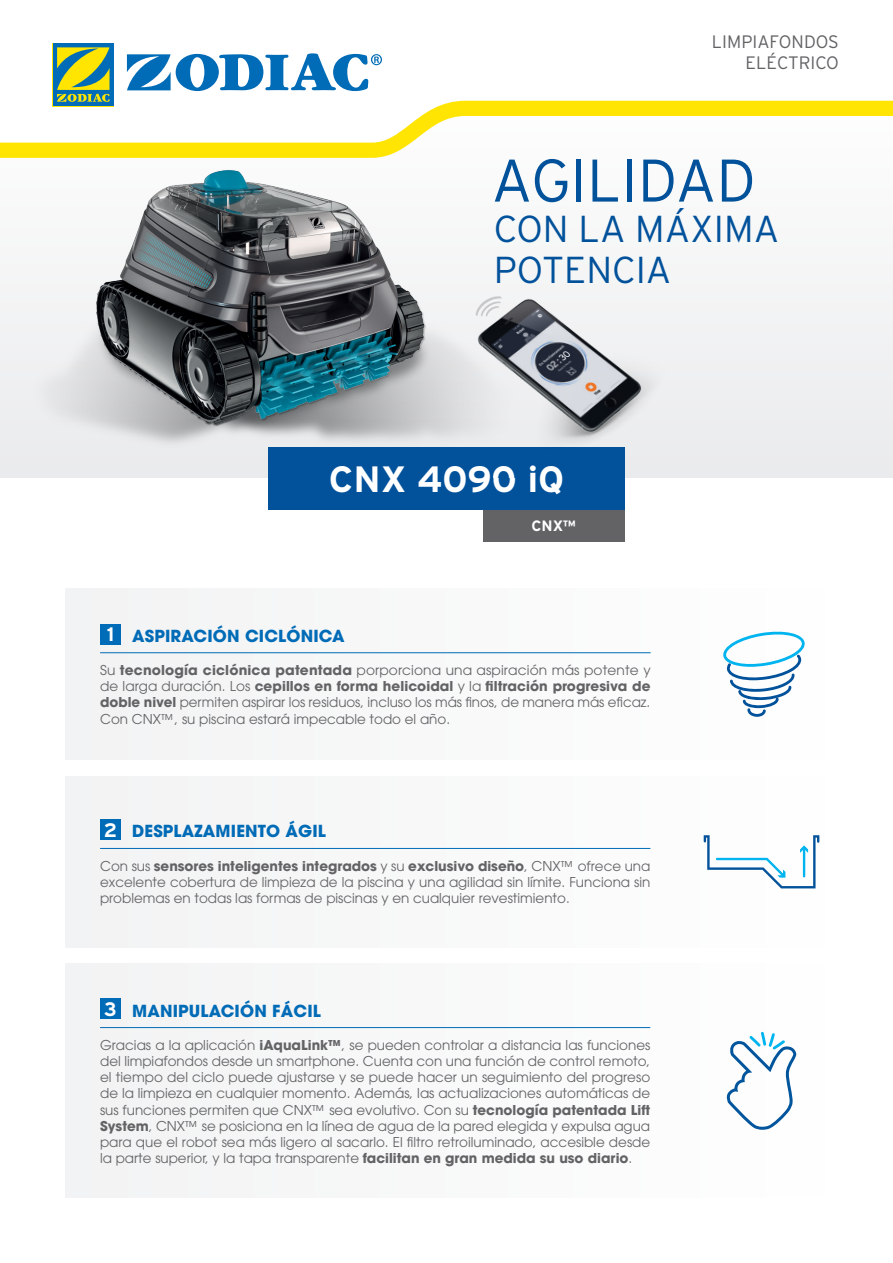
<style>
.page{position:relative;width:893px;height:1263px;background:#fff}
.page>*{position:absolute;margin:0;border:0;box-sizing:border-box;transform-origin:0 0}
.t1{font:300 60px "Interstate";color:#01519b}
.l_agilité__pleine_pu{font:300 37.5px/40.5px "Interstate";color:#01519b}
.t2{font:700 36.6px "Interstate";color:#fff}
.t3{font:700 19.5px "Interstate";color:#fff}
.GAMME{font:300 18px "Interstate";color:#636366}
.t4{font:700 16.5px "Avant Garde LT";letter-spacing:.01em;color:#006bb6}
.t5{font:700 15px "Interstate";color:#fff}
.RTB_Voyager_Cnext{font:13.5px/16.2px "Avant Garde LT";color:#636366;text-align:justify}
.s1{font-weight:700}
</style>
<div class="page">
<div style="left:0;top:93px;width:893px;height:385px;background:#f4f4f5"></div>
<svg style="left:0;top:101px;width:893px;height:57px;fill:#fffcfc"></svg>
<svg style="left:127px;top:53px;width:255px;height:38px"></svg>
<svg style="left:52px;top:43px;width:62px;height:63px"></svg>
<div style="left:53px;top:43px;width:60px;height:63px;background:#006bb6"></div>
<svg style="left:57px;top:47px;width:53px;height:55px"></svg>
<div style="left:65px;top:588px;width:763px;height:172px;background:#f8f8f9"></div>
<div style="left:65px;top:776px;width:763px;height:171px;background:#f8f8f9"></div>
<div style="left:65px;top:964px;width:763px;height:234px;background:#f8f8f9"></div>
<svg style="left:723px;top:631px;width:82px;height:86px"></svg>
<svg style="left:704px;top:835px;width:115px;height:53px"></svg>
<svg style="left:726px;top:1032px;width:71px;height:98px"></svg>
<div style="left:483px;top:509px;width:142px;height:33px;background:#636366"></div>
<div style="left:268px;top:447px;width:357px;height:62px;background:#01519b"></div>
<img style="left:83px;top:170px;width:358px;height:262px">
<hr style="left:100px;top:848px;width:550px;height:1px;background:#006bb6">
<div style="left:100px;top:819px;width:21px;height:21px;background:#006bb6"></div>
<hr style="left:100px;top:652px;width:551px;height:1px;background:#006bb6">
<div style="left:100px;top:624px;width:21px;height:20px;background:#006bb6"></div>
<hr style="left:100px;top:1027px;width:550px;height:1px;background:#006bb6">
<div style="left:100px;top:998px;width:21px;height:21px;background:#006bb6"></div>
<img style="left:464px;top:298px;width:192px;height:150px">
<svg style="left:476px;top:296px;width:26px;height:21px"></svg>
<p class="GAMME" style="left:712px;top:32px;width:129px">LIMPIAFONDOS</p>
<p class="GAMME" style="left:746px;top:53px;width:95px">ELÉCTRICO</p>
<p class="t1" style="left:492px;top:147px;width:266px">AGILIDAD</p>
<p class="l_agilité__pleine_pu" style="left:494px;top:208px;width:287px">CON LA MÁXIMA<br>POTENCIA</p>
<h3 class="t2" style="left:329px;top:458px;width:237px">CNX 4090 iQ</h3>
<p class="t5" style="left:531px;top:518px;width:46px">CNX™</p>
<p class="t3" style="left:107px;top:623px;width:9px">1</p>
<p class="t4" style="left:132px;top:625px;width:214px">ASPIRACIÓN CICLÓNICA</p>
<p class="RTB_Voyager_Cnext" style="left:100px;top:662px;width:552px">Su <span class="s1">tecnología ciclónica patentada</span> porporciona una aspiración más potente y de larga duración. Los <span class="s1">cepillos en forma helicoidal</span> y la <span class="s1">filtración progresiva de doble nivel</span> permiten aspirar los residuos, incluso los más finos, de manera más eficaz.<br>Con CNX™, su piscina estará impecable todo el año.</p>
<p class="t3" style="left:104px;top:819px;width:15px">2</p>
<p class="t4" style="left:132px;top:821px;width:195px">DESPLAZAMIENTO ÁGIL</p>
<p class="RTB_Voyager_Cnext" style="left:100px;top:857px;width:552px">Con sus <span class="s1">sensores inteligentes integrados</span> y su <span class="s1">exclusivo diseño</span>, CNX™ ofrece una excelente cobertura de limpieza de la piscina y una agilidad sin límite. Funciona sin problemas en todas las formas de piscinas y en cualquier revestimiento.</p>
<p class="t3" style="left:104px;top:998px;width:14px">3</p>
<p class="t4" style="left:132px;top:1000px;width:190px">MANIPULACIÓN FÁCIL</p>
<p class="RTB_Voyager_Cnext" style="left:100px;top:1037px;width:552px">Gracias a la aplicación <span class="s1">iAquaLink™</span>, se pueden controlar a distancia las funciones del limpiafondos desde un smartphone. Cuenta con una función de control remoto, el tiempo del ciclo puede ajustarse y se puede hacer un seguimiento del progreso de la limpieza en cualquier momento. Además, las actualizaciones automáticas de sus funciones permiten que CNX™ sea evolutivo. Con su <span class="s1">tecnología patentada Lift System</span>, CNX™ se posiciona en la línea de agua de la pared elegida y expulsa agua para que el robot sea más ligero al sacarlo. El filtro retroiluminado, accesible desde la parte superior, y la tapa transparente <span class="s1">facilitan en gran medida su uso diario</span>.</p>
</div>
